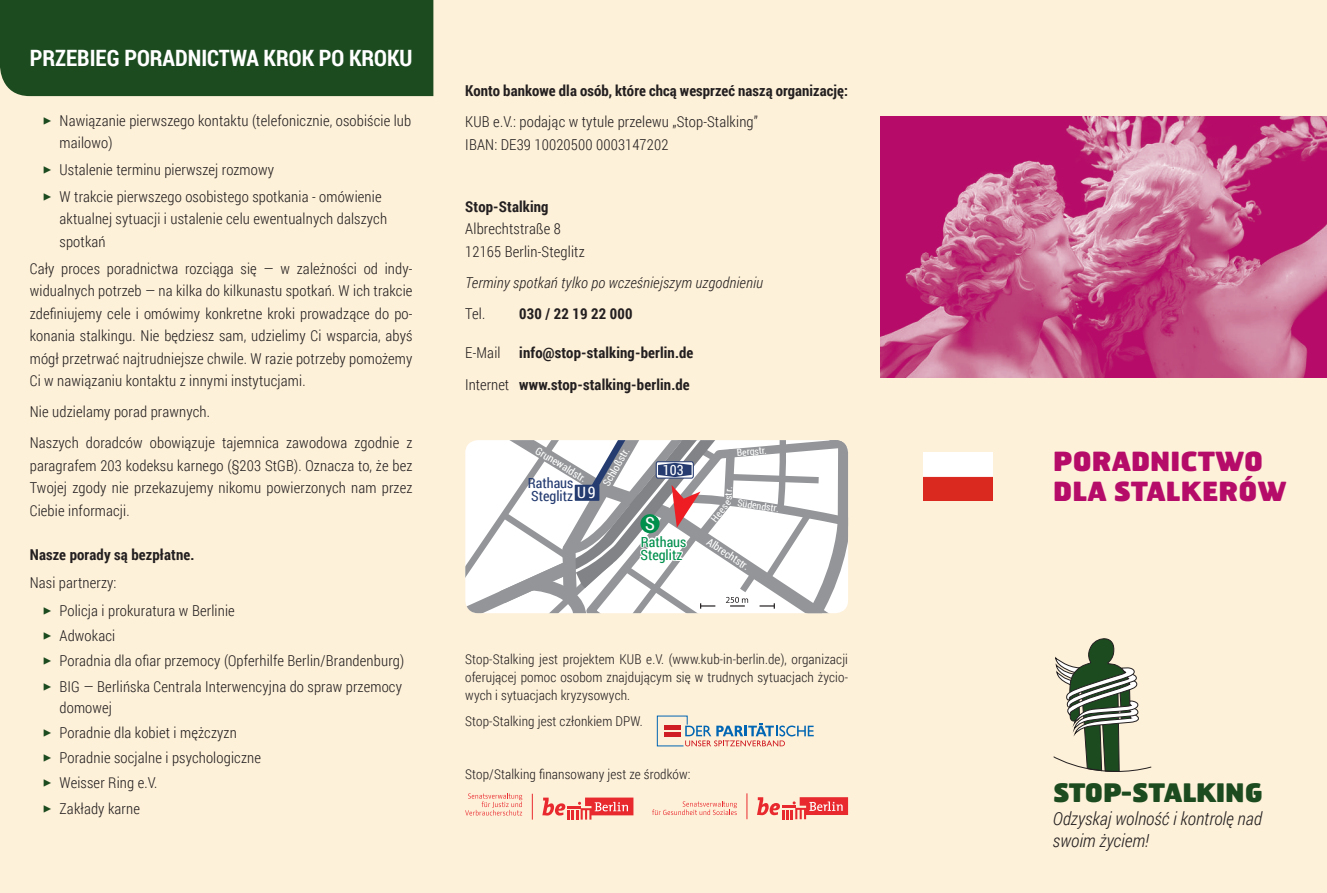
<style>
.page{position:relative;width:1327px;height:893px;background:#fef1d9}
.page>*{position:absolute;margin:0;border:0;box-sizing:border-box;transform-origin:0 0}
.t1{font:900 26.4px/30px "Hermes";color:#b60c69}
.t2{font:900 25.5px "Hermes";letter-spacing:-.02em;color:#1c4b20}
.t3{font:700 22.5px "Roboto Condensed";color:#fff}
.t4{font:18.45px "Roboto Condensed";color:#fff}
.t5{font:italic 300 18px/22.6px "Roboto Condensed";color:#231f20}
.t6{font:15.6px "Roboto Condensed";color:#fff}
.t7{font:300 15px/22.5px "Roboto Condensed";letter-spacing:.01em;color:#231f20}
.t8{font:700 15px/31px "Roboto Condensed";letter-spacing:.01em;color:#231f20}
.t9{font:italic 300 15px "Roboto Condensed";letter-spacing:.01em;color:#231f20}
.t10{font:14.1px/13px "Roboto Condensed";color:#253c71}
.t11{font:14.1px/13.4px "Roboto Condensed";color:#008f4d}
.t12{font:14.1px "Roboto Condensed";color:#fff}
.t13{font:300 13.5px/18px "Roboto Condensed";letter-spacing:.01em;color:#231f20;text-align:justify}
.t14{font:10.65px "Roboto Condensed";color:#fff}
.t15{font:9.9px "Roboto Condensed";color:#fff}
.s1{color:#1c4b20}
.s2{font-weight:300}
.s3{font-size:16.05px}
</style>
<div class="page">
<img style="left:880px;top:116px;width:447px;height:262px">
<div style="left:0;top:0;width:433px;height:96px;background:#1c4b20"></div>
<svg style="left:465px;top:440px;width:383px;height:173px;background:#d3d3d5"></svg>
<svg style="left:657px;top:715px;width:156px;height:31px"></svg>
<svg style="left:757px;top:797px;width:91px;height:22px"></svg>
<svg style="left:746px;top:793px;width:1px;height:26px"></svg>
<svg style="left:652px;top:801px;width:85px;height:14px"></svg>
<svg style="left:542px;top:797px;width:91px;height:23px"></svg>
<svg style="left:532px;top:794px;width:1px;height:26px"></svg>
<svg style="left:465px;top:793px;width:57px;height:22px"></svg>
<svg style="left:1053px;top:638px;width:99px;height:134px"></svg>
<img style="left:923px;top:453px;width:69px;height:48px">
<h3 class="t3" style="left:30px;top:42px;width:384px">PRZEBIEG PORADNICTWA KROK PO KROKU</h3>
<p class="t7" style="left:60px;top:109px;width:353px;text-indent:-17px"><span class="s1">✓</span> Nawiązanie pierwszego kontaktu (telefonicznie, osobiście lub mailowo)</p>
<p class="t7" style="left:43px;top:158px;width:233px"><span class="s1">✓</span> Ustalenie terminu pierwszej rozmowy</p>
<p class="t7" style="left:60px;top:185px;width:329px;text-indent:-17px"><span class="s1">✓</span> W trakcie pierwszego osobistego spotkania - omówienie aktualnej sytuacji i ustalenie celu ewentualnych dalszych spotkań</p>
<p class="t7" style="left:30px;top:257px;width:384px;text-align:justify">Cały proces poradnictwa rozciąga się — w zależności od indy&shy;widualnych potrzeb — na kilka do kilkunastu spotkań. W ich trakcie zdefiniujemy cele i omówimy konkretne kroki prowadzące do po&shy;konania stalkingu. Nie będziesz sam, udzielimy Ci wsparcia, abyś mógł przetrwać najtrudniejsze chwile. W razie potrzeby pomożemy Ci w nawiązaniu kontaktu z innymi instytucjami.</p>
<p class="t7" style="left:30px;top:396px;width:384px;line-height:31px">Nie udzielamy porad prawnych.<br>Naszych doradców obowiązuje tajemnica zawodowa zgodnie z</p>
<p class="t7" style="left:30px;top:454px;width:384px;text-align:justify">paragrafem 203 kodeksu karnego (§203 StGB). Oznacza to, że bez Twojej zgody nie przekazujemy nikomu powierzonych nam przez Ciebie informacji.</p>
<p class="t8" style="left:30px;top:538px;width:166px">Nasze porady są bezpłatne.</p>
<p class="t7" style="left:30px;top:571px;width:88px">Nasi partnerzy:</p>
<p class="t7" style="left:43px;top:599px;width:194px"><span class="s1">✓</span> Policja i prokuratura w Berlinie</p>
<p class="t7" style="left:43px;top:624px;width:74px"><span class="s1">✓</span> Adwokaci</p>
<p class="t7" style="left:43px;top:649px;width:363px"><span class="s1">✓</span> Poradnia dla ofiar przemocy (Opferhilfe Berlin/Brandenburg)</p>
<p class="t7" style="left:60px;top:675px;width:344px;line-height:21px;text-indent:-17px"><span class="s1">✓</span> BIG — Berlińska Centrala Interwencyjna do spraw przemocy domowej</p>
<p class="t7" style="left:43px;top:721px;width:196px"><span class="s1">✓</span> Poradnie dla kobiet i mężczyzn</p>
<p class="t7" style="left:43px;top:746px;width:220px"><span class="s1">✓</span> Poradnie socjalne i psychologiczne</p>
<p class="t7" style="left:43px;top:771px;width:116px"><span class="s1">✓</span> Weisser Ring e.V.</p>
<p class="t7" style="left:43px;top:796px;width:99px"><span class="s1">✓</span> Zakłady karne</p>
<p class="t8" style="left:465px;top:75px;width:384px">Konto bankowe dla osób, które chcą wesprzeć naszą organizację:</p>
<p class="t7" style="left:465px;top:110px;width:294px">KUB e.V.: podając w tytule przelewu „Stop-Stalking”<br>IBAN: DE39 10020500 0003147202</p>
<p class="t8" style="left:465px;top:191px;width:85px">Stop-Stalking</p>
<p class="t7" style="left:465px;top:217px;width:121px">Albrechtstraße 8<br>12165 Berlin-Steglitz</p>
<p class="t9" style="left:465px;top:272px;width:299px">Terminy spotkań tylko po wcześniejszym uzgodnieniu</p>
<p class="t7" style="left:465px;top:302px;width:22px">Tel.</p>
<p class="t8" style="left:519px;top:298px;width:115px">030 / 22 19 22 000</p>
<p class="t8" style="left:465px;top:337px;width:230px"><span class="s2">E-Mail</span> info@stop-stalking-berlin.de<br><span class="s2">Internet</span> www.stop-stalking-berlin.de</p>
<p class="t14" style="left:540px;top:443px;width:59px;rotate:31deg">Grunewaldstr.</p>
<p class="t14" style="left:599px;top:482px;width:44px;rotate:-60deg">Schloßstr.</p>
<p class="t10" style="left:528px;top:476px;width:47px">Rathaus<br>Steglitz</p>
<p class="t6" style="left:577px;top:482px;width:20px">U<span class="s3">9</span></p>
<p class="t12" style="left:663px;top:460px;width:22px">103</p>
<p class="t4" style="left:645px;top:510px;width:11px">S</p>
<p class="t11" style="left:640px;top:534px;width:47px">Rathaus<br>Steglitz</p>
<p class="t15" style="left:736px;top:446px;width:31px;rotate:-5deg">Bergstr.</p>
<p class="t15" style="left:721px;top:499px;width:14px;rotate:-87deg">str.</p>
<p class="t15" style="left:738px;top:496px;width:43px;rotate:8deg">Südendstr.</p>
<p class="t15" style="left:707px;top:516px;width:27px;rotate:-51deg">Heese</p>
<p class="t14" style="left:712px;top:534px;width:50px;rotate:34deg">Albrechtstr.</p>
<p class="t13" style="left:465px;top:649px;width:384px">Stop-Stalking jest projektem KUB e.V. (www.kub-in-berlin.de), organizacji oferującej pomoc osobom znajdującym się w trudnych sytuacjach życio&shy;wych i sytuacjach kryzysowych.</p>
<p class="t13" style="left:465px;top:712px;width:179px">Stop-Stalking jest członkiem DPW.</p>
<p class="t13" style="left:465px;top:765px;width:227px">Stop/Stalking finansowany jest ze środków:</p>
<h1 class="t1" style="left:1053px;top:445px;width:235px">PORADNICTWO<br>DLA STALKERÓW</h1>
<h2 class="t2" style="left:1053px;top:776px;width:212px">STOP-STALKING</h2>
<p class="t5" style="left:1053px;top:806px;width:210px">Odzyskaj wolność i kontrolę nad swoim życiem!</p>
</div>
